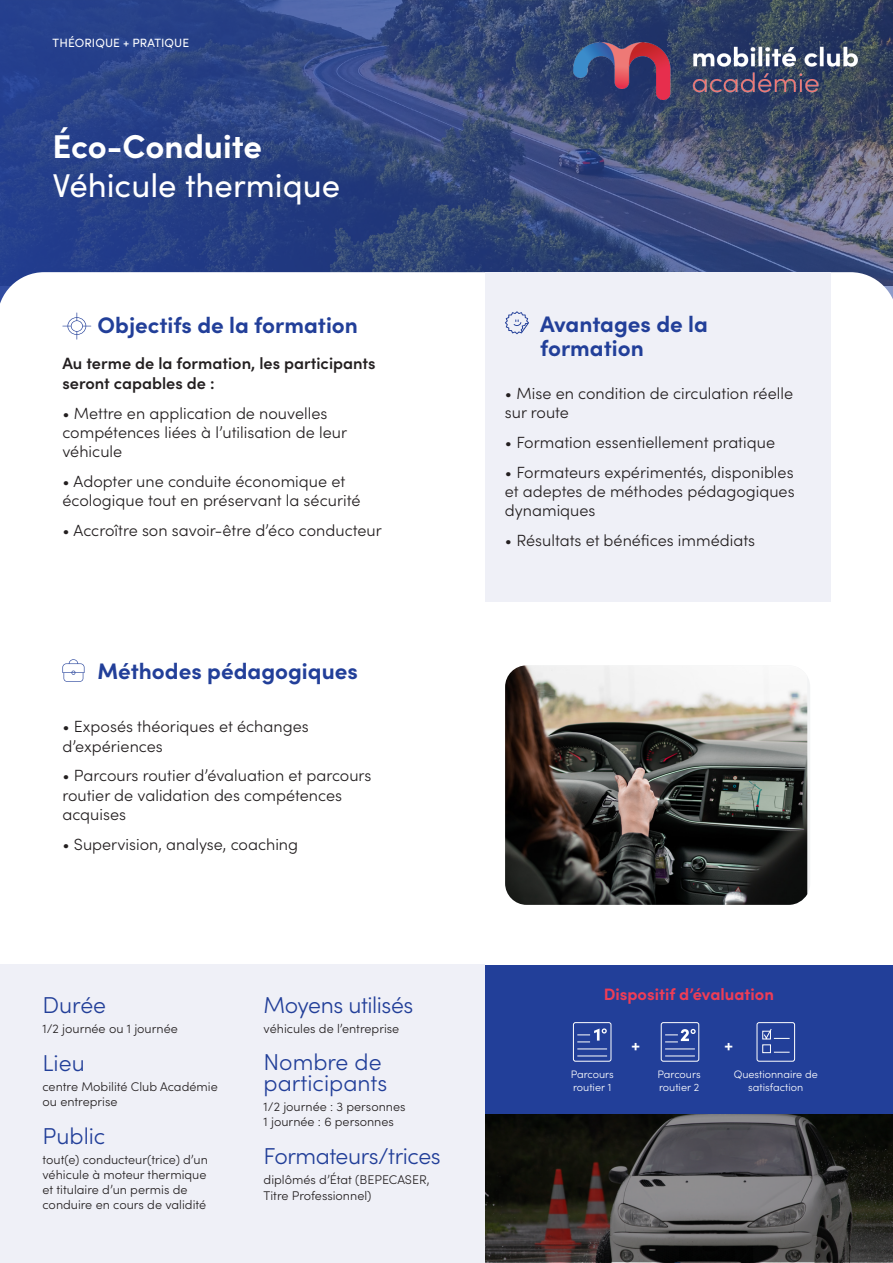
<style>
.page{position:relative;width:893px;height:1263px;background:#fff}
.page>*{position:absolute;margin:0;border:0;box-sizing:border-box;transform-origin:0 0}
.t1{font:33px "Sofia Pro";color:#fff}
.t2{font:700 33px "Sofia Pro";color:#fff}
.Corps_de_texte{font:300 22.95px "Sofia Pro";letter-spacing:-.02em;color:#223f99}
.Corps_de_texte-2{font:300 22.95px/21px "Sofia Pro";color:#223f99}
.t3{font:700 22.5px/24px "Sofia Pro";color:#223f99}
.Titre_H3{font:700 17.85px "Sofia Pro";color:#fff}
.t4{font:700 16.5px "Sofia Pro";color:#ee3d56}
.Corps_de_texte-3{font:600 16.35px/19.6px "Sofia Pro";color:#231f20}
.Corps_de_texte-4{font:300 16.2px/19.5px "Sofia Pro";color:#231f20}
.Corps_de_texte-5{font:300 12.6px/15.1px "Sofia Pro";color:#231f20}
.t5{font:12px "Sofia Pro";letter-spacing:.01em;color:#fff}
.t6{font:300 10.8px/12.9px "Sofia Pro";color:#fff}
</style>
<div class="page">
<svg style="left:0;top:0;width:893px;height:272px;background:#35487e"></svg>
<svg style="left:485px;top:1114px;width:408px;height:148px;background:#3e3b3a"></svg>
<div style="left:485px;top:965px;width:408px;height:149px;background:#223f99"></div>
<div style="left:0;top:965px;width:485px;height:298px;background:#eff0f7"></div>
<svg style="left:62px;top:313px;width:29px;height:27px"></svg>
<svg style="left:62px;top:659px;width:22px;height:23px"></svg>
<div style="left:573px;top:1022px;width:38px;height:39px;border:1px solid #fff;border-radius:2px"></div>
<hr style="left:577px;top:1048px;width:30px;height:1px;background:#fff">
<hr style="left:577px;top:1055px;width:30px;height:1px;background:#fff">
<svg style="left:577px;top:1028px;width:30px;height:14px"></svg>
<div style="left:661px;top:1022px;width:38px;height:39px;border:1px solid #fff;border-radius:2px"></div>
<hr style="left:665px;top:1048px;width:30px;height:1px;background:#fff">
<hr style="left:665px;top:1055px;width:30px;height:1px;background:#fff">
<div style="left:757px;top:1022px;width:38px;height:39px;border:1px solid #fff;border-radius:2px"></div>
<div style="left:762px;top:1031px;width:9px;height:8px;border:1px solid #fff"></div>
<div style="left:762px;top:1044px;width:9px;height:9px;border:1px solid #fff"></div>
<svg style="left:763px;top:1029px;width:27px;height:11px"></svg>
<svg style="left:774px;top:1052px;width:16px;height:1px"></svg>
<svg style="left:665px;top:1029px;width:31px;height:13px"></svg>
<div style="left:485px;top:272px;width:345px;height:330px;background:#eff0f7"></div>
<svg style="left:505px;top:311px;width:24px;height:23px"></svg>
<img style="left:505px;top:665px;width:302px;height:240px">
<img style="left:573px;top:43px;width:285px;height:57px">
<p class="t5" style="left:53px;top:34px;width:138px">THÉORIQUE + PRATIQUE</p>
<p class="t2" style="left:53px;top:121px;width:211px">Éco-Conduite</p>
<p class="t1" style="left:53px;top:161px;width:289px">Véhicule thermique</p>
<p class="t3" style="left:98px;top:312px;width:262px">Objectifs de la formation</p>
<p class="Corps_de_texte-3" style="left:62px;top:352px;width:315px">Au terme de la formation, les participants seront capables de :</p>
<p class="Corps_de_texte-4" style="left:62px;top:402px;width:286px">• Mettre en application de nouvelles compétences liées à l’utilisation de leur véhicule</p>
<p class="Corps_de_texte-4" style="left:62px;top:471px;width:300px">• Adopter une conduite économique et écologique tout en préservant la sécurité</p>
<p class="Corps_de_texte-4" style="left:62px;top:520px;width:321px">• Accroître son savoir-être d’éco conducteur</p>
<p class="t3" style="left:98px;top:657px;width:262px">Méthodes pédagogiques</p>
<p class="Corps_de_texte-4" style="left:62px;top:716px;width:248px">• Exposés théoriques et échanges d’expériences</p>
<p class="Corps_de_texte-4" style="left:62px;top:765px;width:311px">• Parcours routier d’évaluation et parcours routier de validation des compétences acquises</p>
<p class="Corps_de_texte-4" style="left:62px;top:833px;width:237px">• Supervision, analyse, coaching</p>
<p class="Corps_de_texte" style="left:43px;top:988px;width:65px">Durée</p>
<p class="Corps_de_texte-5" style="left:43px;top:1020px;width:137px">1/2 journée ou 1 journée</p>
<p class="Corps_de_texte" style="left:43px;top:1046px;width:44px">Lieu</p>
<p class="Corps_de_texte-5" style="left:43px;top:1078px;width:177px">centre Mobilité Club Académie ou entreprise</p>
<p class="Corps_de_texte" style="left:43px;top:1119px;width:64px">Public</p>
<p class="Corps_de_texte-5" style="left:43px;top:1151px;width:167px">tout(e) conducteur(trice) d’un véhicule à moteur thermique et titulaire d’un permis de conduire en cours de validité</p>
<p class="Corps_de_texte" style="left:264px;top:988px;width:151px">Moyens utilisés</p>
<p class="Corps_de_texte-5" style="left:264px;top:1020px;width:137px">véhicules de l’entreprise</p>
<p class="Corps_de_texte-2" style="left:264px;top:1050px;width:125px">Nombre de participants</p>
<p class="Corps_de_texte-5" style="left:264px;top:1098px;width:143px">1/2 journée : 3 personnes<br>1 journée : 6 personnes</p>
<p class="Corps_de_texte" style="left:264px;top:1139px;width:179px">Formateurs/trices</p>
<p class="Corps_de_texte-5" style="left:264px;top:1171px;width:167px;line-height:16.2px">diplômés d’État (BEPECASER,<br>Titre Professionnel)</p>
<p class="t3" style="left:540px;top:311px;width:169px">Avantages de la formation</p>
<p class="Corps_de_texte-4" style="left:505px;top:382px;width:290px">• Mise en condition de circulation réelle sur route</p>
<p class="Corps_de_texte-4" style="left:505px;top:431px;width:272px">• Formation essentiellement pratique</p>
<p class="Corps_de_texte-4" style="left:505px;top:461px;width:291px;text-align:justify">• Formateurs expérimentés, disponibles et adeptes de méthodes pédagogiques dynamiques</p>
<p class="Corps_de_texte-4" style="left:505px;top:530px;width:252px">• Résultats et bénéfices immédiats</p>
<p class="t4" style="left:604px;top:981px;width:172px">Dispositif d’évaluation</p>
<p class="Titre_H3" style="left:631px;top:1031px;width:11px">+</p>
<p class="Titre_H3" style="left:724px;top:1031px;width:11px">+</p>
<p class="t6" style="left:571px;top:1067px;width:45px">Parcours routier 1</p>
<p class="t6" style="left:658px;top:1067px;width:45px">Parcours routier 2</p>
<p class="t6" style="left:734px;top:1067px;width:86px;text-align:center">Questionnaire de satisfaction</p>
</div>
